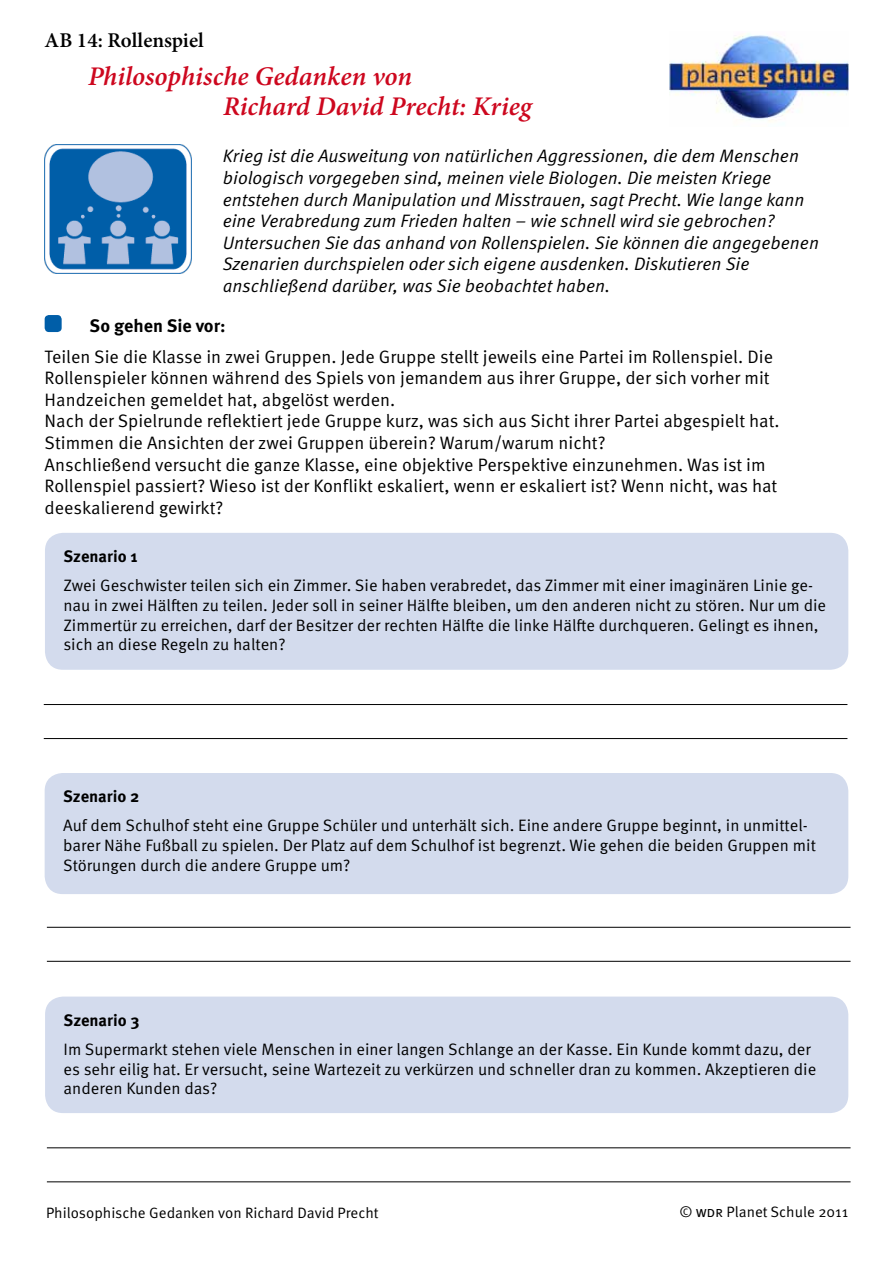
<style>
.page{position:relative;width:893px;height:1263px;background:#fff}
.page>*{position:absolute;margin:0;border:0;box-sizing:border-box;transform-origin:0 0}
.t1{font:italic 600 27px/30px "Minion Pro";color:#cd071e}
.t2{font:600 21px "Minion Pro";letter-spacing:-.005em;color:#000}
.t3{font:18px/21.6px "Meta OT Norm";color:#000}
.t4{font:18px/21.6px "Meta OT Norm Ita";color:#000}
.t5{font:700 18px "Meta OT";color:#000}
.t6{font:16.5px/19.8px "Meta OT Norm";color:#000}
.t7{font:700 16.5px "Meta OT";color:#000}
.t8{font:15px "Meta OT Norm";color:#000}
</style>
<div class="page">
<img style="left:670px;top:34px;width:178px;height:88px">
<img style="left:45px;top:145px;width:147px;height:129px">
<div style="left:45px;top:533px;width:803px;height:137px;background:#d3dbed;border-radius:18px"></div>
<div style="left:45px;top:315px;width:17px;height:17px;background:#005ea8;border-radius:4px"></div>
<div style="left:45px;top:773px;width:803px;height:121px;background:#d3dbed;border-radius:18px"></div>
<div style="left:45px;top:996px;width:803px;height:117px;background:#d3dbed;border-radius:18px"></div>
<hr style="left:44px;top:704px;width:803px;height:1px;background:#000">
<hr style="left:44px;top:738px;width:803px;height:1px;background:#000">
<hr style="left:47px;top:927px;width:803px;height:1px;background:#000">
<hr style="left:47px;top:961px;width:803px;height:1px;background:#000">
<hr style="left:47px;top:1147px;width:803px;height:1px;background:#000">
<hr style="left:47px;top:1181px;width:803px;height:1px;background:#000">
<p class="t2" style="left:45px;top:26px;width:161px">AB 14: Rollenspiel</p>
<h1 class="t1" style="left:223px;top:61px;width:310px;text-indent:-135px">Philosophische Gedanken von<br>Richard David Precht: Krieg</h1>
<p class="t4" style="left:223px;top:146px;width:598px">Krieg ist die Ausweitung von natürlichen Aggressionen, die dem Menschen biologisch vorgegeben sind, meinen viele Biologen. Die meisten Kriege entstehen durch Manipulation und Misstrauen, sagt Precht. Wie lange kann eine Verabredung zum Frieden halten – wie schnell wird sie gebrochen?<br>Untersuchen Sie das anhand von Rollenspielen. Sie können die angegebenen Szenarien durchspielen oder sich eigene ausdenken. Diskutieren Sie anschließend darüber, was Sie beobachtet haben.</p>
<p class="t5" style="left:90px;top:315px;width:137px">So gehen Sie vor:</p>
<p class="t3" style="left:45px;top:346px;width:736px">Teilen Sie die Klasse in zwei Gruppen. Jede Gruppe stellt jeweils eine Partei im Rollenspiel. Die Rollenspieler können während des Spiels von jemandem aus ihrer Gruppe, der sich vorher mit Handzeichen gemeldet hat, abgelöst werden.<br>Nach der Spielrunde reflektiert jede Gruppe kurz, was sich aus Sicht ihrer Partei abgespielt hat.<br>Stimmen die Ansichten der zwei Gruppen überein? Warum/warum nicht?<br>Anschließend versucht die ganze Klasse, eine objektive Perspektive einzunehmen. Was ist im Rollenspiel passiert? Wieso ist der Konflikt eskaliert, wenn er eskaliert ist? Wenn nicht, was hat deeskalierend gewirkt?</p>
<p class="t7" style="left:63px;top:547px;width:76px">Szenario 1</p>
<p class="t6" style="left:63px;top:576px;width:764px">Zwei Geschwister teilen sich ein Zimmer. Sie haben verabredet, das Zimmer mit einer imaginären Linie ge&shy;nau in zwei Hälften zu teilen. Jeder soll in seiner Hälfte bleiben, um den anderen nicht zu stören. Nur um die Zimmertür zu erreichen, darf der Besitzer der rechten Hälfte die linke Hälfte durchqueren. Gelingt es ihnen, sich an diese Regeln zu halten?</p>
<p class="t7" style="left:63px;top:787px;width:78px">Szenario 2</p>
<p class="t6" style="left:63px;top:816px;width:754px">Auf dem Schulhof steht eine Gruppe Schüler und unterhält sich. Eine andere Gruppe beginnt, in unmittel&shy;barer Nähe Fußball zu spielen. Der Platz auf dem Schulhof ist begrenzt. Wie gehen die beiden Gruppen mit<br>Störungen durch die andere Gruppe um?</p>
<p class="t7" style="left:64px;top:1010px;width:77px">Szenario 3</p>
<p class="t6" style="left:64px;top:1039px;width:754px">Im Supermarkt stehen viele Menschen in einer langen Schlange an der Kasse. Ein Kunde kommt dazu, der es sehr eilig hat. Er versucht, seine Wartezeit zu verkürzen und schneller dran zu kommen. Akzeptieren die anderen Kunden das?</p>
<p class="t8" style="left:46px;top:1203px;width:334px">Philosophische Gedanken von Richard David Precht</p>
<p class="t8" style="left:680px;top:1203px;width:170px">© wdr Planet Schule 2011</p>
</div>
